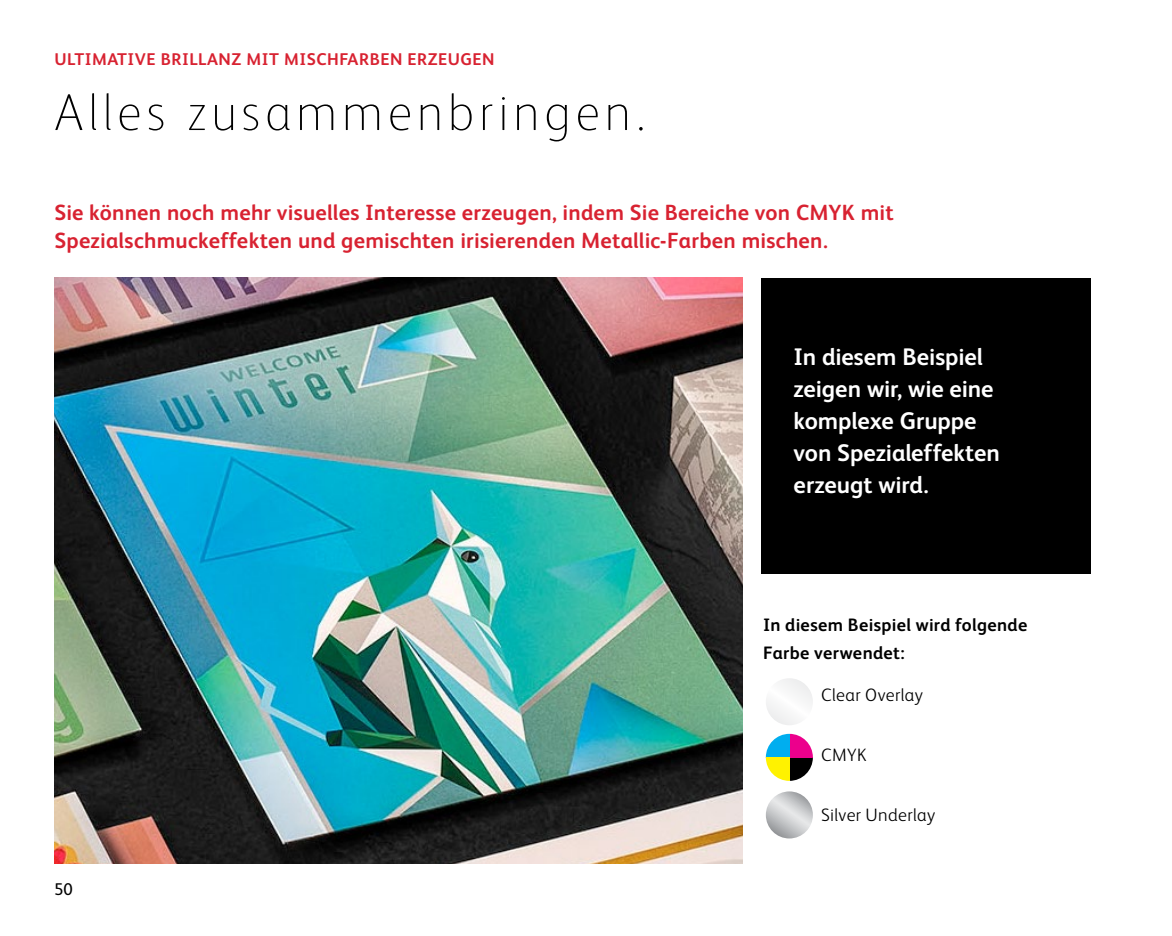
<style>
.page{position:relative;width:1172px;height:936px;background:#fff}
.page>*{position:absolute;margin:0;border:0;box-sizing:border-box;transform-origin:0 0}
.t1{font:100 52px "Xerox Sans";letter-spacing:.09em;color:#000}
.t2{font:700 24px/32px "Xerox Sans";letter-spacing:-.005em;color:#fff}
.t3{font:700 22px/28px "Xerox Sans";letter-spacing:.01em;color:#d82231}
.t4{font:700 18px/28px "Xerox Sans";letter-spacing:.02em;color:#000}
.t5{font:300 18px "Xerox Sans";letter-spacing:.02em;color:#000}
.t6{font:700 17px "Xerox Sans";letter-spacing:.03em;color:#d82231}
.t7{font:17px "Xerox Sans";color:#000}
</style>
<div class="page">
<div style="left:761px;top:278px;width:330px;height:296px;background:#000"></div>
<img style="left:54px;top:277px;width:688px;height:587px">
<svg style="left:790px;top:757px;width:23px;height:24px"></svg>
<svg style="left:766px;top:734px;width:24px;height:23px"></svg>
<svg style="left:766px;top:757px;width:24px;height:24px"></svg>
<svg style="left:790px;top:734px;width:23px;height:23px"></svg>
<svg style="left:766px;top:791px;width:47px;height:47px"></svg>
<div style="left:766px;top:678px;width:47px;height:47px;background:#f6f6f6;border-radius:24px"></div>
<p class="t6" style="left:54px;top:48px;width:442px">ULTIMATIVE BRILLANZ MIT MISCHFARBEN ERZEUGEN</p>
<h1 class="t1" style="left:54px;top:78px;width:593px">Alles zusammenbringen.</h1>
<p class="t3" style="left:54px;top:198px;width:841px">Sie können noch mehr visuelles Interesse erzeugen, indem Sie Bereiche von CMYK mit<br>Spezialschmuckeffekten und gemischten irisierenden Metallic-Farben mischen.</p>
<p class="t2" style="left:794px;top:340px;width:208px">In diesem Beispiel zeigen wir, wie eine komplexe Gruppe von Spezialeffekten erzeugt wird.</p>
<p class="t4" style="left:763px;top:610px;width:266px">In diesem Beispiel wird folgende<br>Farbe verwendet:</p>
<p class="t5" style="left:821px;top:683px;width:103px">Clear Overlay</p>
<p class="t5" style="left:821px;top:743px;width:47px">CMYK</p>
<p class="t7" style="left:54px;top:878px;width:20px">50</p>
<p class="t5" style="left:821px;top:803px;width:116px">Silver Underlay</p>
</div>
